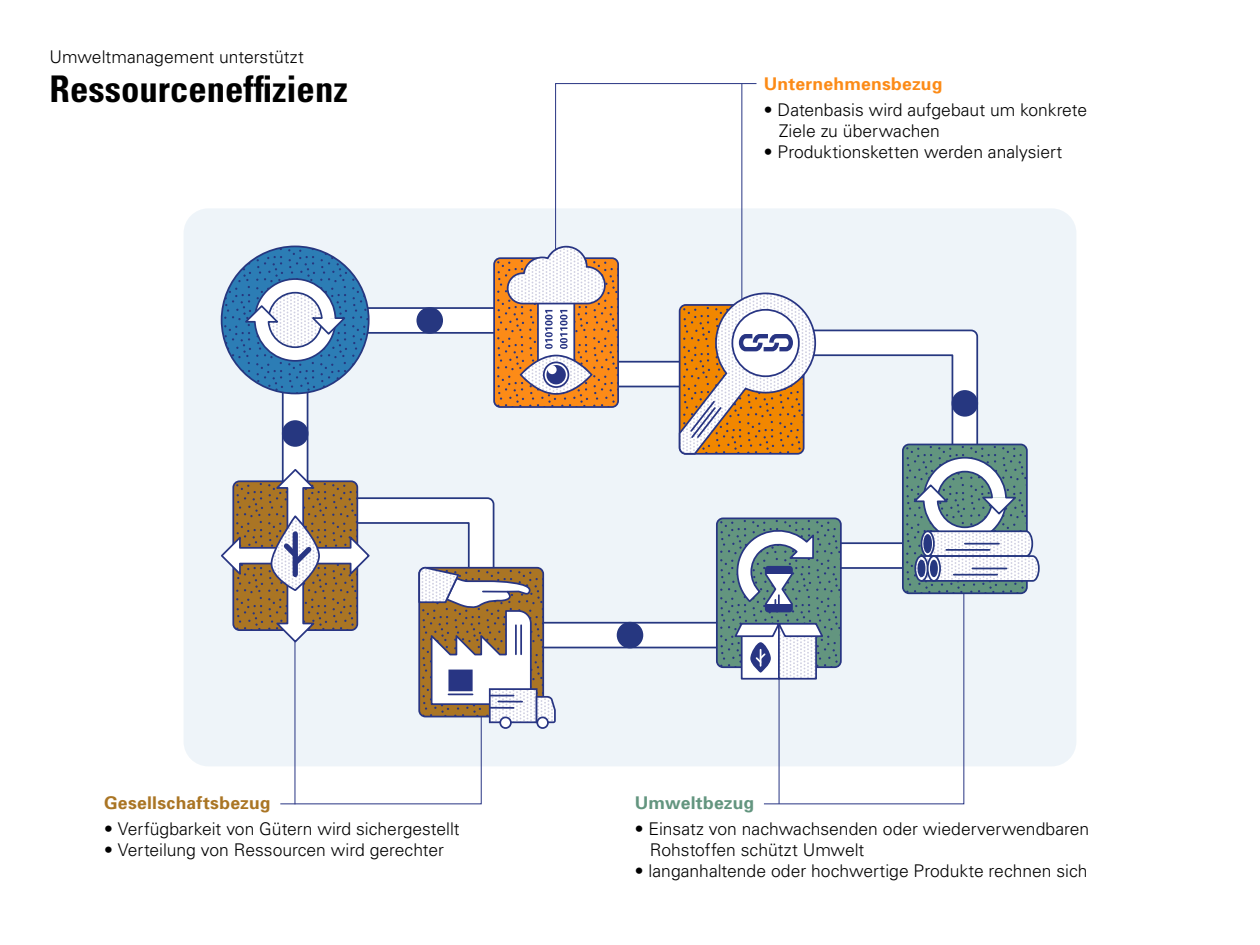
<style>
.page{position:relative;width:1260px;height:945px;background:#fff}
.page>*{position:absolute;margin:0;border:0;box-sizing:border-box;transform-origin:0 0}
.t1{font:700 condensed 36.75px "Univers";color:#000}
.t2{font:300 17.5px/21px "Univers";color:#000}
.t3{font:700 17.5px "Univers";letter-spacing:.015em;color:#aa7524}
.t4{font:700 17.5px "Univers";letter-spacing:.01em;color:#fc8b17}
.t5{font:700 17.5px "Univers";letter-spacing:.005em;color:#63957f}
</style>
<div class="page">
<div style="left:184px;top:208px;width:892px;height:558px;background:#eef4f9;border-radius:25px"></div>
<svg style="left:221px;top:83px;width:818px;height:722px"></svg>
<p class="t2" style="left:50px;top:47px;width:256px">Umweltmanagement unterstützt</p>
<h1 class="t1" style="left:50px;top:66px;width:300px">Ressourceneffizienz</h1>
<p class="t4" style="left:764px;top:73px;width:180px">Unternehmensbezug</p>
<p class="t2" style="left:779px;top:99px;width:310px;text-indent:-15px">• Datenbasis wird aufgebaut um konkrete<br>Ziele zu überwachen</p>
<p class="t2" style="left:764px;top:141px;width:300px">• Produktionsketten werden analysiert</p>
<p class="t3" style="left:104px;top:792px;width:168px">Gesellschaftsbezug</p>
<p class="t2" style="left:104px;top:818px;width:357px">• Verfügbarkeit von Gütern wird sichergestellt</p>
<p class="t2" style="left:104px;top:839px;width:341px">• Verteilung von Ressourcen wird gerechter</p>
<p class="t5" style="left:635px;top:792px;width:121px">Umweltbezug</p>
<p class="t2" style="left:650px;top:818px;width:441px;text-indent:-15px">• Einsatz von nachwachsenden oder wiederverwendbaren<br>Rohstoffen schützt Umwelt</p>
<p class="t2" style="left:635px;top:860px;width:454px">• langanhaltende oder hochwertige Produkte rechnen sich</p>
</div>
